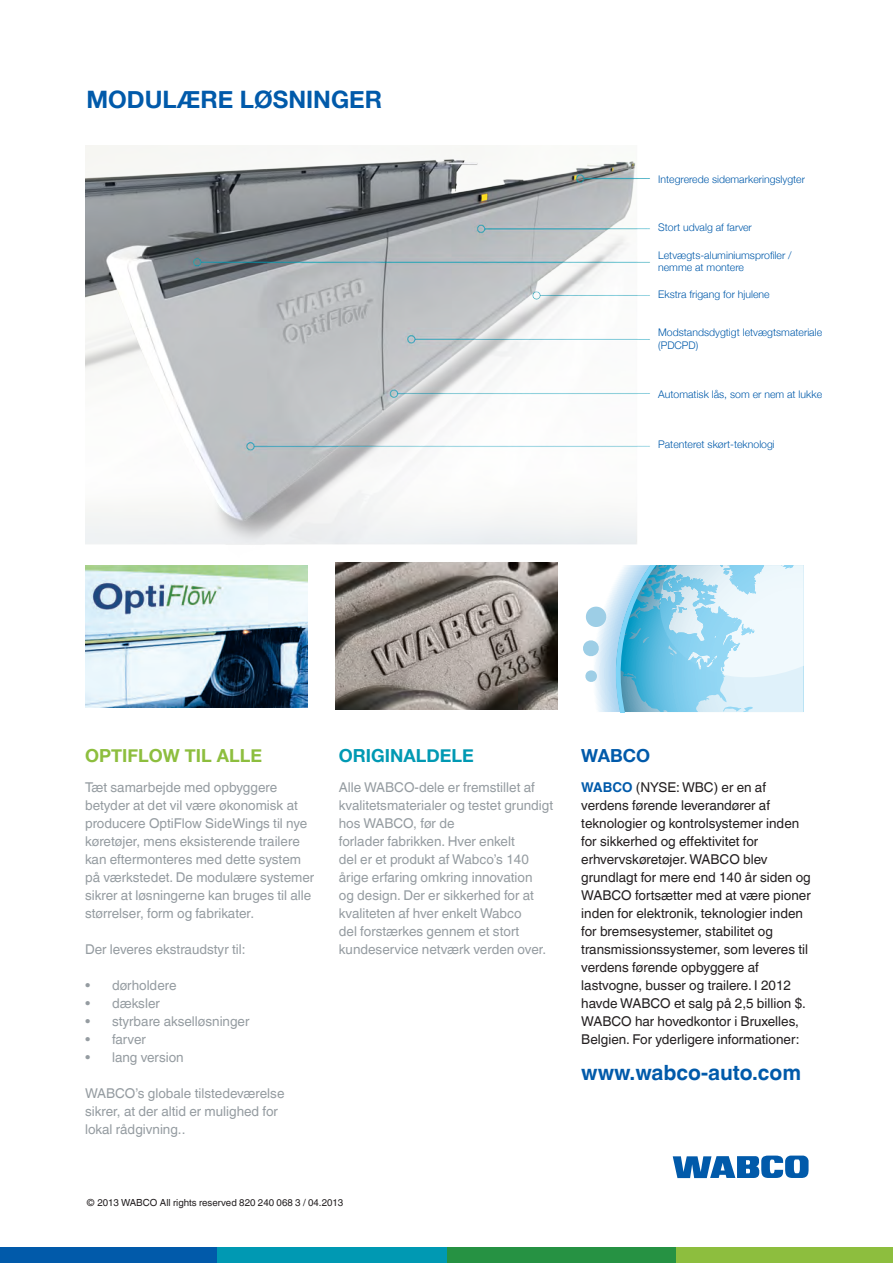
<style>
.page{position:relative;width:893px;height:1263px;background:#fff}
.page>*{position:absolute;margin:0;border:0;box-sizing:border-box;transform-origin:0 0}
.t1{font:700 24px "Helvetica Neue";color:#015aaa}
.t2{font:700 21px "Helvetica Linotype";color:#015aaa}
.t3{font:700 18px "Helvetica Neue";color:#8dbe3e}
.t4{font:700 18px "Helvetica Neue";color:#0099b3}
.t5{font:700 18px "Helvetica Neue";color:#015aaa}
.t6{font:13.5px/18px "Helvetica Linotype";color:#959ca1}
.t7{font:13.5px/18px "Helvetica Linotype";color:#231f20}
.t8{font:300 10.5px/12.6px "Helvetica Neue";color:#015aaa}
.t9{font:9.75px "Helvetica Linotype";color:#231f20}
.s1{font-weight:700;color:#015aaa}
</style>
<div class="page">
<div style="left:446px;top:1248px;width:230px;height:15px;background:#269243"></div>
<div style="left:676px;top:1248px;width:217px;height:15px;background:#8dbe3e"></div>
<div style="left:0;top:1248px;width:217px;height:15px;background:#015aaa"></div>
<div style="left:217px;top:1248px;width:229px;height:15px;background:#0099b3"></div>
<svg style="left:673px;top:1155px;width:135px;height:23px"></svg>
<img style="left:85px;top:145px;width:565px;height:418px">
<svg style="left:583px;top:565px;width:221px;height:147px"></svg>
<img style="left:85px;top:565px;width:223px;height:142px">
<img style="left:335px;top:563px;width:223px;height:146px">
<h1 class="t1" style="left:87px;top:78px;width:297px">MODULÆRE LØSNINGER</h1>
<p class="t8" style="left:658px;top:173px;width:148px">Integrerede sidemarkeringslygter</p>
<p class="t8" style="left:658px;top:220px;width:95px">Stort udvalg af farver</p>
<p class="t8" style="left:658px;top:248px;width:135px">Letvægts-aluminiumsprofiler / nemme at montere</p>
<p class="t8" style="left:658px;top:288px;width:113px">Ekstra frigang for hjulene</p>
<p class="t8" style="left:658px;top:326px;width:165px">Modstandsdygtigt letvægtsmateriale (PDCPD)</p>
<p class="t8" style="left:658px;top:387px;width:165px">Automatisk lås, som er nem at lukke</p>
<p class="t8" style="left:658px;top:438px;width:118px">Patenteret skørt-teknologi</p>
<h3 class="t3" style="left:85px;top:739px;width:178px">OPTIFLOW TIL ALLE</h3>
<p class="t6" style="left:85px;top:778px;width:231px">Tæt samarbejde med opbyggere betyder at det vil være økonomisk at producere OptiFlow SideWings til nye køretøjer, mens eksisterende trailere kan eftermonteres med dette system på værkstedet. De modulære systemer sikrer at løsningerne kan bruges til alle størrelser, form og fabrikater.</p>
<p class="t6" style="left:85px;top:940px;width:162px">Der leveres ekstraudstyr til:</p>
<p class="t6" style="left:85px;top:976px;width:93px">• dørholdere</p>
<p class="t6" style="left:85px;top:994px;width:76px">• dæksler</p>
<p class="t6" style="left:85px;top:1012px;width:166px">• styrbare akselløsninger</p>
<p class="t6" style="left:85px;top:1030px;width:62px">• farver</p>
<p class="t6" style="left:85px;top:1048px;width:100px">• lang version</p>
<p class="t6" style="left:85px;top:1084px;width:201px">WABCO’s globale tilstedeværelse sikrer, at der altid er mulighed for lokal rådgivning..</p>
<h3 class="t4" style="left:339px;top:739px;width:136px">ORIGINALDELE</h3>
<p class="t6" style="left:339px;top:778px;width:216px">Alle WABCO-dele er fremstillet af kvalitetsmaterialer og testet grundigt hos WABCO, før de<br>forlader fabrikken. Hver enkelt<br>del er et produkt af Wabco’s 140 årige erfaring omkring innovation<br>og design. Der er sikkerhed for at kvaliteten af hver enkelt Wabco<br>del forstærkes gennem et stort kundeservice netværk verden over.</p>
<p class="t9" style="left:87px;top:1197px;width:258px">© 2013 WABCO All rights reserved 820 240 068 3 / 04.2013</p>
<h3 class="t5" style="left:581px;top:739px;width:70px">WABCO</h3>
<p class="t7" style="left:581px;top:778px;width:231px"><span class="s1">WABCO</span> (NYSE: WBC) er en af verdens førende leverandører af teknologier og kontrolsystemer inden for sikkerhed og effektivitet for erhvervskøretøjer. WABCO blev grundlagt for mere end 140 år siden og WABCO fortsætter med at være pioner inden for elektronik, teknologier inden for bremsesystemer, stabilitet og transmissionssystemer, som leveres til verdens førende opbyggere af lastvogne, busser og trailere. I 2012 havde WABCO et salg på 2,5 billion $.<br>WABCO har hovedkontor i Bruxelles, Belgien. For yderligere informationer:</p>
<h2 class="t2" style="left:581px;top:1060px;width:221px">www.wabco-auto.com</h2>
</div>
